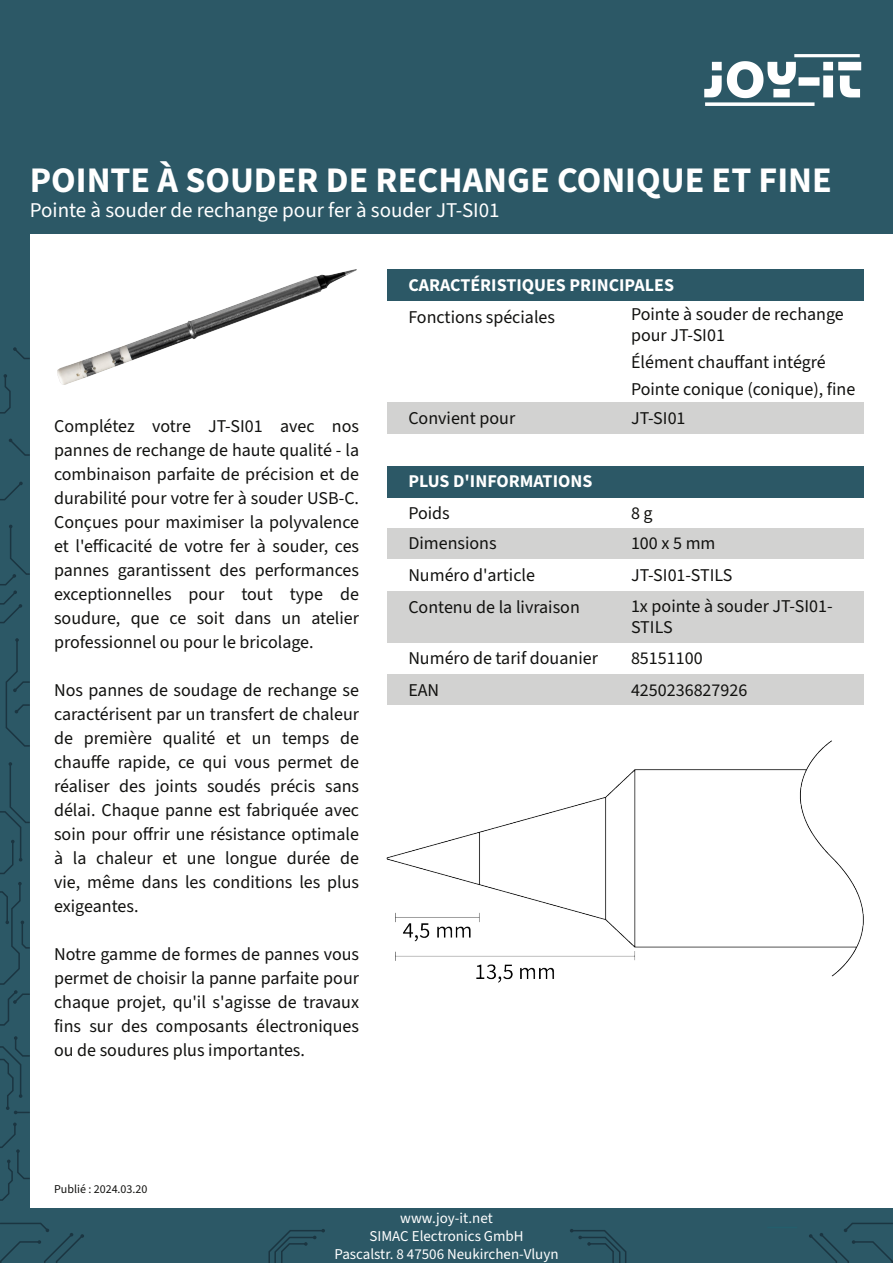
<style>
.page{position:relative;width:893px;height:1263px;background:#fff}
.page>*{position:absolute;margin:0;border:0;box-sizing:border-box;transform-origin:0 0}
.t1{font:700 36px "Source Sans 3";color:#fff}
.t2{font:21px "Source Sans 3";color:#fff}
.Default{font:18px/24px "Source Sans 3";color:#11110f;text-align:justify}
.t3{font:700 18px "Source Sans 3";color:#fff}
.t4{font:15px "Source Sans 3";color:#fff}
.t5{font:12px "Source Sans 3";color:#11110f}
</style>
<div class="page">
<div style="left:387px;top:402px;width:476px;height:32px;background:#d2d2d1"></div>
<div style="left:0;top:0;width:893px;height:234px;background:#2c5866"></div>
<img style="left:704px;top:54px;width:158px;height:52px">
<div style="left:0;top:208px;width:30px;height:1055px;background:#2c5866"></div>
<div style="left:387px;top:269px;width:476px;height:32px;background:#2c5866"></div>
<svg style="left:0;top:1122px;width:30px;height:79px"></svg>
<svg style="left:0;top:1036px;width:30px;height:78px"></svg>
<svg style="left:0;top:882px;width:30px;height:144px"></svg>
<svg style="left:0;top:762px;width:30px;height:112px"></svg>
<svg style="left:5px;top:638px;width:25px;height:109px"></svg>
<svg style="left:0;top:525px;width:30px;height:99px"></svg>
<svg style="left:0;top:481px;width:23px;height:20px"></svg>
<svg style="left:9px;top:438px;width:21px;height:18px"></svg>
<svg style="left:0;top:374px;width:11px;height:40px"></svg>
<svg style="left:13px;top:347px;width:17px;height:12px"></svg>
<img style="left:57px;top:269px;width:299px;height:115px">
<div style="left:0;top:1209px;width:893px;height:54px;background:#2c5866"></div>
<hr style="left:767px;top:1227px;width:30px;height:1px;background:#245e6c">
<svg style="left:268px;top:1229px;width:57px;height:34px"></svg>
<svg style="left:570px;top:1229px;width:57px;height:34px"></svg>
<svg style="left:0;top:1222px;width:84px;height:41px"></svg>
<svg style="left:809px;top:1222px;width:84px;height:41px"></svg>
<div style="left:387px;top:528px;width:476px;height:31px;background:#d2d2d1"></div>
<div style="left:387px;top:674px;width:476px;height:31px;background:#d2d2d1"></div>
<div style="left:387px;top:591px;width:476px;height:52px;background:#d2d2d1"></div>
<div style="left:387px;top:466px;width:476px;height:31px;background:#2c5866"></div>
<img style="left:387px;top:740px;width:476px;height:243px">
<p class="t1" style="left:30px;top:157px;width:804px">POINTE À SOUDER DE RECHANGE CONIQUE ET FINE</p>
<p class="t2" style="left:30px;top:197px;width:471px">Pointe à souder de rechange pour fer à souder JT-SI01</p>
<p class="Default" style="left:54px;top:414px;width:307px">Complétez votre JT-SI01 avec nos pannes de rechange de haute qualité - la combinaison parfaite de précision et de durabilité pour votre fer à souder USB-C.<br>Conçues pour maximiser la polyvalence et l'efficacité de votre fer à souder, ces pannes garantissent des performances exceptionnelles pour tout type de soudure, que ce soit dans un atelier professionnel ou pour le bricolage.</p>
<p class="Default" style="left:54px;top:678px;width:307px">Nos pannes de soudage de rechange se caractérisent par un transfert de chaleur de première qualité et un temps de chauffe rapide, ce qui vous permet de réaliser des joints soudés précis sans délai. Chaque panne est fabriquée avec soin pour offrir une résistance optimale à la chaleur et une longue durée de vie, même dans les conditions les plus exigeantes.</p>
<p class="Default" style="left:54px;top:942px;width:307px">Notre gamme de formes de pannes vous permet de choisir la panne parfaite pour chaque projet, qu'il s'agisse de travaux fins sur des composants électroniques ou de soudures plus importantes.</p>
<p class="t3" style="left:408px;top:273px;width:267px">CARACTÉRISTIQUES PRINCIPALES</p>
<p class="Default" style="left:408px;top:305px;width:148px">Fonctions spéciales</p>
<p class="Default" style="left:408px;top:406px;width:108px">Convient pour</p>
<p class="Default" style="left:631px;top:303px;width:214px;line-height:21.6px">Pointe à souder de rechange pour JT-SI01</p>
<p class="Default" style="left:631px;top:350px;width:196px">Élément chauffant intégré</p>
<p class="Default" style="left:631px;top:377px;width:226px">Pointe conique (conique), fine</p>
<p class="Default" style="left:631px;top:406px;width:56px">JT-SI01</p>
<p class="t3" style="left:408px;top:470px;width:186px">PLUS D'INFORMATIONS</p>
<p class="Default" style="left:408px;top:501px;width:43px">Poids</p>
<p class="Default" style="left:408px;top:531px;width:90px">Dimensions</p>
<p class="Default" style="left:631px;top:501px;width:23px">8 g</p>
<p class="Default" style="left:631px;top:531px;width:86px">100 x 5 mm</p>
<p class="Default" style="left:408px;top:563px;width:128px">Numéro d'article</p>
<p class="Default" style="left:631px;top:563px;width:103px">JT-SI01-STILS</p>
<p class="Default" style="left:408px;top:594px;width:173px">Contenu de la livraison</p>
<p class="Default" style="left:631px;top:595px;width:203px;line-height:21.6px">1x pointe à souder JT-SI01-<br>STILS</p>
<p class="Default" style="left:408px;top:646px;width:191px">Numéro de tarif douanier</p>
<p class="Default" style="left:631px;top:646px;width:73px">85151100</p>
<p class="Default" style="left:408px;top:678px;width:32px">EAN</p>
<p class="Default" style="left:631px;top:678px;width:118px">4250236827926</p>
<p class="t5" style="left:54px;top:1181px;width:95px">Publié : 2024.03.20</p>
<p class="t4" style="left:400px;top:1208px;width:94px">www.joy-it.net</p>
<p class="t4" style="left:369px;top:1226px;width:156px">SIMAC Electronics GmbH</p>
<p class="t4" style="left:334px;top:1244px;width:226px">Pascalstr. 8 47506 Neukirchen-Vluyn</p>
</div>
